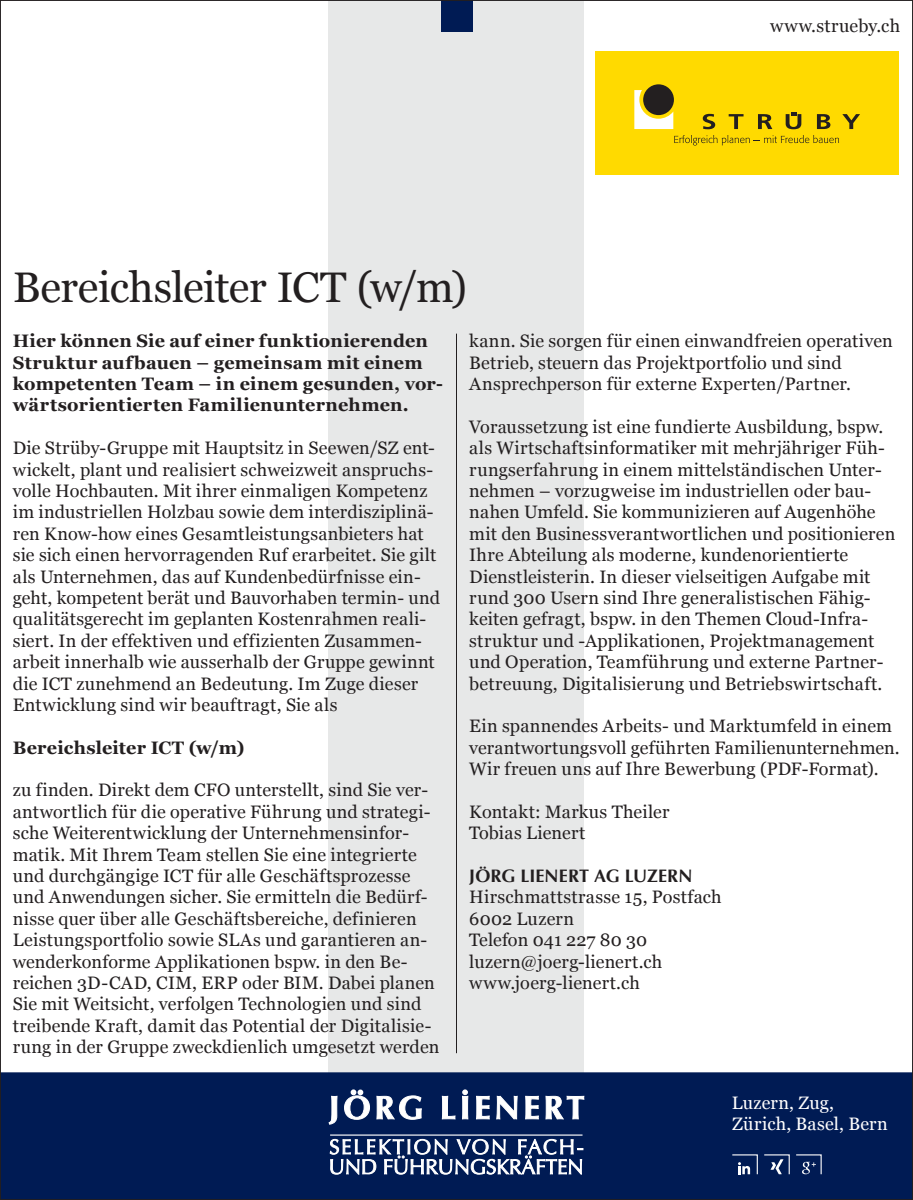
<style>
.page{position:relative;width:913px;height:1200px;background:#fff}
.page>*{position:absolute;margin:0;border:0;box-sizing:border-box;transform-origin:0 0}
.t1{font:42.75px "Georgia";letter-spacing:-.015em;color:#231f20}
.t2{font:18px/21.4px "Georgia";letter-spacing:.01em;color:#231f20}
.t3{font:700 18px/21.4px "Georgia";letter-spacing:.01em;color:#231f20}
.t4{font:18px/21.4px "Georgia";letter-spacing:.01em;color:#fff}
.t5{font:700 18px "Optima";letter-spacing:.005em;color:#231f20}
</style>
<div class="page">
<div style="left:328px;top:0;width:256px;height:1199px;background:#e7e8e8"></div>
<hr style="left:456px;top:333px;width:1px;height:719px;background:#231f20">
<div style="left:440px;top:0;width:32px;height:32px;background:#001b54"></div>
<div style="left:2px;top:1072px;width:908px;height:125px;background:#001b54"></div>
<svg style="left:328px;top:1095px;width:9px;height:29px"></svg>
<svg style="left:376px;top:1095px;width:46px;height:24px"></svg>
<svg style="left:441px;top:1095px;width:14px;height:24px"></svg>
<svg style="left:476px;top:1095px;width:13px;height:24px"></svg>
<svg style="left:496px;top:1095px;width:21px;height:24px"></svg>
<svg style="left:525px;top:1095px;width:13px;height:24px"></svg>
<svg style="left:545px;top:1095px;width:39px;height:24px"></svg>
<svg style="left:329px;top:1138px;width:254px;height:36px;background:#4f6289"></svg>
<hr style="left:330px;top:1134px;width:252px;height:1px;background:#fff">
<svg style="left:461px;top:1089px;width:7px;height:30px"></svg>
<svg style="left:344px;top:1089px;width:26px;height:30px"></svg>
<svg style="left:730px;top:1153px;width:91px;height:21px;background:#2a4170"></svg>
<div style="left:595px;top:51px;width:303px;height:123px;background:#ffda00"></div>
<svg style="left:634px;top:90px;width:39px;height:39px"></svg>
<div style="left:643px;top:84px;width:30px;height:31px;background:#231f20;border-radius:50%"></div>
<svg style="left:674px;top:135px;width:164px;height:10px"></svg>
<svg style="left:758px;top:114px;width:14px;height:15px"></svg>
<svg style="left:816px;top:114px;width:14px;height:15px"></svg>
<svg style="left:785px;top:113px;width:16px;height:16px"></svg>
<svg style="left:728px;top:114px;width:15px;height:15px"></svg>
<svg style="left:702px;top:114px;width:12px;height:15px"></svg>
<svg style="left:842px;top:114px;width:17px;height:15px"></svg>
<p class="t1" style="left:13px;top:256px;width:455px">Bereichsleiter ICT (w/m)</p>
<p class="t2" style="left:769px;top:14px;width:131px">www.strueby.ch</p>
<p class="t3" style="left:13px;top:329px;width:431px">Hier können Sie auf einer funktionierenden Struktur aufbauen – gemeinsam mit einem kompetenten Team – in einem gesunden, vor&shy;wärtsorientierten Familienunternehmen.</p>
<p class="t2" style="left:13px;top:436px;width:428px">Die Strüby-Gruppe mit Hauptsitz in Seewen/SZ ent&shy;wickelt, plant und realisiert schweizweit anspruchs&shy;volle Hochbauten. Mit ihrer einmaligen Kompetenz im industriellen Holzbau sowie dem interdisziplinä&shy;ren Know-how eines Gesamtleistungsanbieters hat sie sich einen hervorragenden Ruf erarbeitet. Sie gilt als Unternehmen, das auf Kundenbedürfnisse ein&shy;geht, kompetent berät und Bauvorhaben termin- und qualitätsgerecht im geplanten Kostenrahmen reali&shy;siert. In der effektiven und effizienten Zusammen&shy;arbeit innerhalb wie ausserhalb der Gruppe gewinnt die ICT zunehmend an Bedeutung. Im Zuge dieser Entwicklung sind wir beauftragt, Sie als</p>
<p class="t3" style="left:13px;top:735px;width:233px">Bereichsleiter ICT (w/m)</p>
<p class="t2" style="left:13px;top:778px;width:428px">zu finden. Direkt dem CFO unterstellt, sind Sie ver&shy;antwortlich für die operative Führung und strategi&shy;sche Weiterentwicklung der Unternehmensinfor&shy;matik. Mit Ihrem Team stellen Sie eine integrierte und durchgängige ICT für alle Geschäftsprozesse und Anwendungen sicher. Sie ermitteln die Bedürf&shy;nisse quer über alle Geschäftsbereiche, definieren Leistungsportfolio sowie SLAs und garantieren an&shy;wenderkonforme Applikationen bspw. in den Be&shy;reichen 3D-CAD, CIM, ERP oder BIM. Dabei planen Sie mit Weitsicht, verfolgen Technologien und sind treibende Kraft, damit das Potential der Digitalisie&shy;rung in der Gruppe zweckdienlich umgesetzt werden</p>
<p class="t2" style="left:469px;top:329px;width:425px">kann. Sie sorgen für einen einwandfreien operativen<br>Betrieb, steuern das Projektportfolio und sind<br>Ansprechperson für externe Experten/Partner.</p>
<p class="t2" style="left:469px;top:415px;width:427px">Voraussetzung ist eine fundierte Ausbildung, bspw. als Wirtschaftsinformatiker mit mehrjähriger Füh&shy;rungserfahrung in einem mittelständischen Unter&shy;nehmen – vorzugweise im industriellen oder bau&shy;nahen Umfeld. Sie kommunizieren auf Augenhöhe mit den Businessverantwortlichen und positionieren Ihre Abteilung als moderne, kundenorientierte Dienstleisterin. In dieser vielseitigen Aufgabe mit rund 300 Usern sind Ihre generalistischen Fähig&shy;keiten gefragt, bspw. in den Themen Cloud-Infra&shy;struktur und -Applikationen, Projektmanagement und Operation, Teamführung und externe Partner&shy;betreuung, Digitalisierung und Betriebswirtschaft.</p>
<p class="t2" style="left:469px;top:714px;width:432px">Ein spannendes Arbeits- und Marktumfeld in einem verantwortungsvoll geführten Familienunternehmen.<br>Wir freuen uns auf Ihre Bewerbung (PDF-Format).</p>
<p class="t2" style="left:469px;top:800px;width:201px">Kontakt: Markus Theiler</p>
<p class="t2" style="left:469px;top:821px;width:118px">Tobias Lienert</p>
<p class="t5" style="left:469px;top:865px;width:224px">JÖRG LIENERT AG LUZERN</p>
<p class="t2" style="left:469px;top:885px;width:254px">Hirschmattstrasse 15, Postfach</p>
<p class="t2" style="left:469px;top:906px;width:106px">6002 Luzern</p>
<p class="t2" style="left:469px;top:928px;width:179px">Telefon 041 227 80 30</p>
<p class="t2" style="left:469px;top:949px;width:194px">luzern@joerg-lienert.ch www.joerg-lienert.ch</p>
<p class="t4" style="left:731px;top:1090px;width:158px">Luzern, Zug,<br>Zürich, Basel, Bern</p>
</div>
